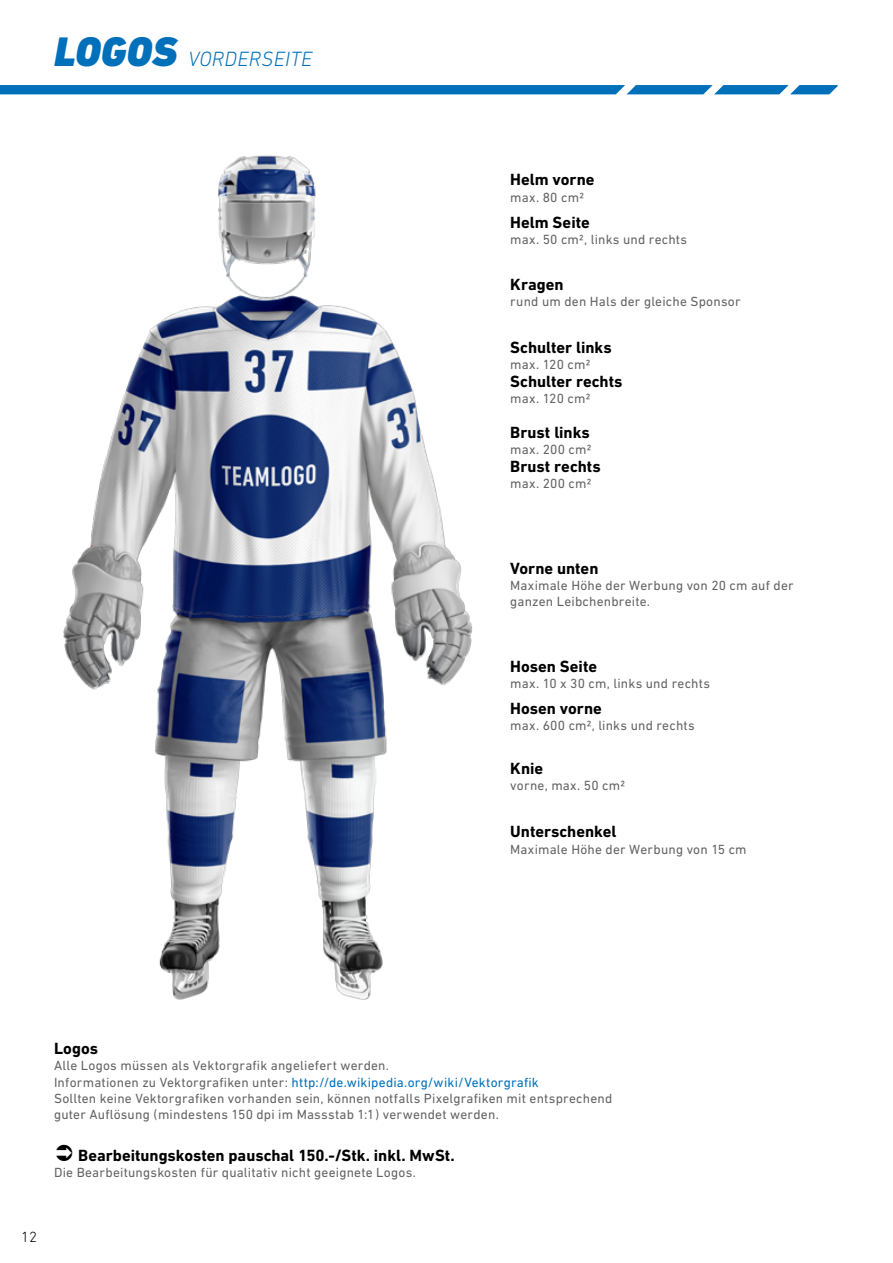
<style>
.page{position:relative;width:893px;height:1263px;background:#fff}
.page>*{position:absolute;margin:0;border:0;box-sizing:border-box;transform-origin:0 0}
.t1{font:italic 300 21px "DIN Next LT Pro";letter-spacing:.01em;color:#0070ba}
.t2{font:700 16.5px "DIN Next LT Pro";color:#000}
.t3{font:300 15px "DIN Next LT Pro";color:#000}
.t4{font:13.5px/16.2px "DIN Next LT Pro";letter-spacing:.015em;color:#646363}
.s1{font-weight:900;font-size:42px}
.s2{color:#0070ba}
</style>
<div class="page">
<img style="left:63px;top:155px;width:410px;height:845px">
<svg style="left:0;top:85px;width:838px;height:9px;background:#0c76bd"></svg>
<h1 class="t1" style="left:54px;top:46px;width:260px"><span class="s1">LOGOS</span> VORDERSEITE</h1>
<p class="t2" style="left:510px;top:170px;width:86px">Helm vorne</p>
<p class="t4" style="left:510px;top:189px;width:75px">max. 80 cm2</p>
<p class="t2" style="left:510px;top:213px;width:81px">Helm Seite</p>
<p class="t4" style="left:510px;top:231px;width:178px">max. 50 cm2, links und rechts</p>
<p class="t2" style="left:510px;top:275px;width:55px">Kragen</p>
<p class="t4" style="left:510px;top:294px;width:232px">rund um den Hals der gleiche Sponsor</p>
<p class="t2" style="left:510px;top:337px;width:103px">Schulter links</p>
<p class="t4" style="left:510px;top:356px;width:82px">max. 120 cm2</p>
<p class="t2" style="left:510px;top:371px;width:114px">Schulter rechts</p>
<p class="t4" style="left:510px;top:390px;width:82px">max. 120 cm2</p>
<p class="t2" style="left:510px;top:422px;width:81px">Brust links</p>
<p class="t4" style="left:510px;top:441px;width:83px">max. 200 cm2</p>
<p class="t2" style="left:510px;top:457px;width:92px">Brust rechts</p>
<p class="t4" style="left:510px;top:475px;width:83px">max. 200 cm2</p>
<p class="t2" style="left:510px;top:558px;width:90px">Vorne unten</p>
<p class="t4" style="left:510px;top:577px;width:285px">Maximale Höhe der Werbung von 20 cm auf der ganzen Leibchenbreite.</p>
<p class="t2" style="left:510px;top:656px;width:88px">Hosen Seite</p>
<p class="t4" style="left:510px;top:675px;width:201px">max. 10 x 30 cm, links und rechts</p>
<p class="t2" style="left:510px;top:699px;width:93px">Hosen vorne</p>
<p class="t4" style="left:510px;top:717px;width:186px">max. 600 cm2, links und rechts</p>
<p class="t2" style="left:510px;top:758px;width:34px">Knie</p>
<p class="t4" style="left:510px;top:777px;width:116px">vorne, max. 50 cm2</p>
<p class="t2" style="left:510px;top:822px;width:108px">Unterschenkel</p>
<p class="t4" style="left:510px;top:841px;width:238px">Maximale Höhe der Werbung von 15 cm</p>
<p class="t2" style="left:54px;top:1039px;width:46px">Logos</p>
<p class="t4" style="left:54px;top:1057px;width:560px">Alle Logos müssen als Vektorgrafik angeliefert werden.<br>Informationen zu Vektorgrafiken unter: <span class="s2">http://de.wikipedia.org/wiki/Vektorgrafik<br></span>Sollten keine Vektorgrafiken vorhanden sein, können notfalls Pixelgrafiken mit entsprechend guter Auflösung (mindestens 150 dpi im Massstab 1:1) verwendet werden.</p>
<p class="t2" style="left:78px;top:1146px;width:378px">Bearbeitungskosten pauschal 150.-/Stk. inkl. MwSt.</p>
<p class="t4" style="left:54px;top:1164px;width:363px">Die Bearbeitungskosten für qualitativ nicht geeignete Logos.</p>
<p class="t3" style="left:21px;top:1228px;width:17px">12</p>
</div>
